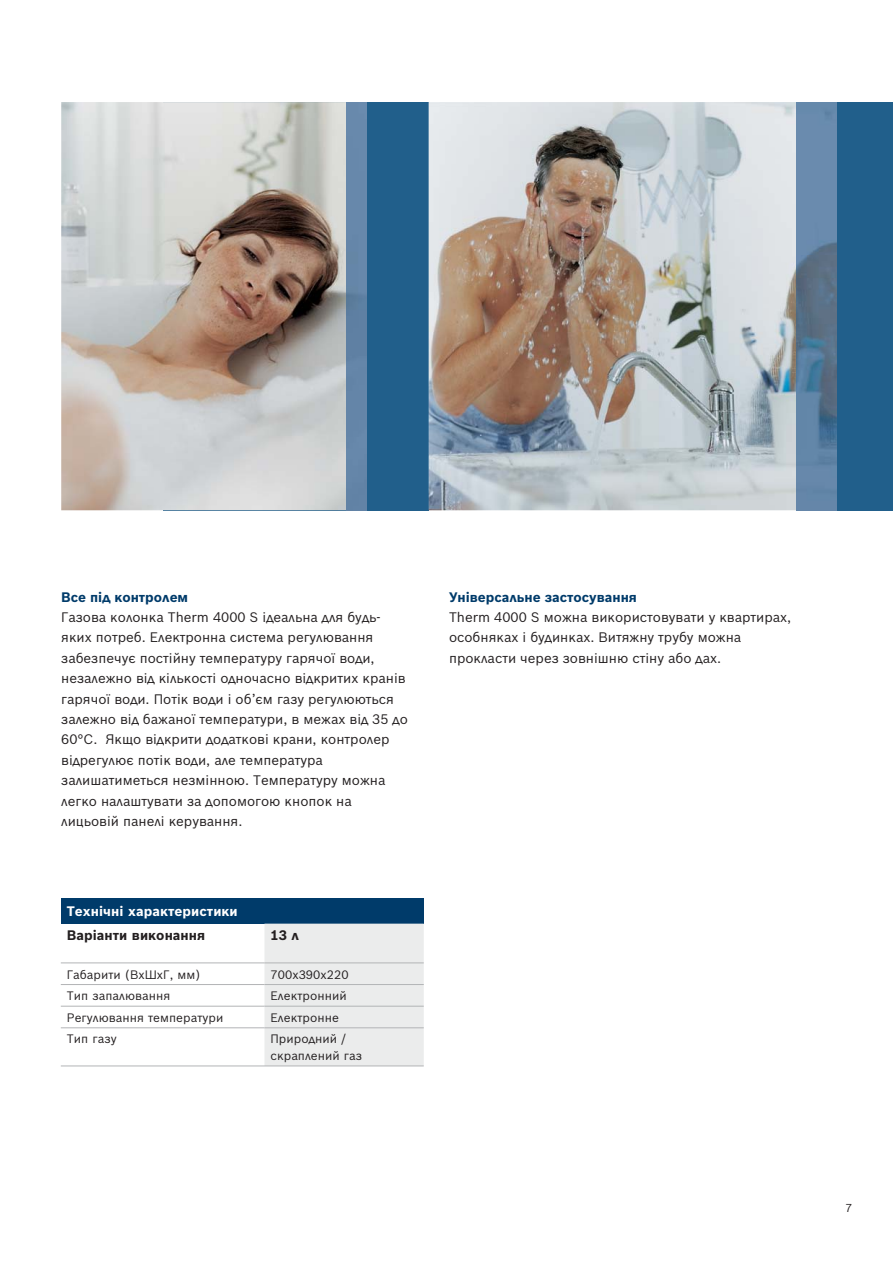
<style>
.page{position:relative;width:893px;height:1263px;background:#fff}
.page>*{position:absolute;margin:0;border:0;box-sizing:border-box;transform-origin:0 0}
.t1{font:13.5px/20.4px "Bosch Sans Cyrillic";color:#231f20}
.t2{font:700 13.5px "Bosch Sans Cyrillic";color:#003b6a}
.t3{font:700 13.5px "Bosch Sans Cyrillic";letter-spacing:.005em;color:#fff}
.t4{font:700 13.5px "Bosch Sans Cyrillic";letter-spacing:.005em;color:#231f20}
.t5{font:12px/16.5px "Bosch Sans Cyrillic";letter-spacing:.005em;color:#231f20}
.t6{font:11.25px "Bosch Sans Cyrillic";color:#231f20}
</style>
<div class="page">
<div style="left:816px;top:102px;width:77px;height:408px;background:#215f8b"></div>
<div style="left:163px;top:102px;width:266px;height:408px;background:#215f8b"></div>
<div style="left:61px;top:898px;width:363px;height:26px;background:#003b6a"></div>
<div style="left:264px;top:924px;width:160px;height:141px;background:#ebecec"></div>
<hr style="left:61px;top:1065px;width:363px;height:1px;background:#b2b4b6">
<hr style="left:61px;top:962px;width:203px;height:1px;background:#b2b4b6">
<hr style="left:61px;top:984px;width:203px;height:1px;background:#b2b4b6">
<hr style="left:61px;top:1006px;width:203px;height:1px;background:#b2b4b6">
<hr style="left:61px;top:1027px;width:203px;height:1px;background:#b2b4b6">
<hr style="left:264px;top:962px;width:160px;height:1px;background:#b2b4b6">
<hr style="left:264px;top:984px;width:160px;height:1px;background:#b2b4b6">
<hr style="left:264px;top:1006px;width:160px;height:1px;background:#b2b4b6">
<hr style="left:264px;top:1027px;width:160px;height:1px;background:#b2b4b6">
<img style="left:429px;top:102px;width:367px;height:408px">
<img style="left:796px;top:102px;width:41px;height:408px">
<img style="left:61px;top:102px;width:286px;height:408px">
<div style="left:347px;top:102px;width:20px;height:408px;background:#6586a9"></div>
<p class="t2" style="left:61px;top:591px;width:128px">Все під контролем</p>
<p class="t1" style="left:61px;top:608px;width:348px">Газова колонка Therm 4000 S ідеальна для будь&shy;яких потреб. Електронна система регулювання забезпечує постійну температуру гарячої води, незалежно від кількості одночасно відкритих кранів гарячої води. Потік води і об’єм газу регулюються залежно від бажаної температури, в межах від 35 до 60°C. Якщо відкрити додаткові крани, контролер відрегулює потік води, але температура залишатиметься незмінною. Температуру можна легко налаштувати за допомогою кнопок на лицьовій панелі керування.</p>
<p class="t3" style="left:67px;top:905px;width:172px">Технічні характеристики</p>
<p class="t4" style="left:67px;top:929px;width:140px">Варіанти виконання</p>
<p class="t4" style="left:270px;top:929px;width:30px">13 л</p>
<p class="t5" style="left:67px;top:967px;width:135px">Габарити (ВхШхГ, мм)</p>
<p class="t5" style="left:270px;top:967px;width:80px">700x390x220</p>
<p class="t5" style="left:67px;top:988px;width:105px">Тип запалювання</p>
<p class="t5" style="left:270px;top:988px;width:78px">Електронний</p>
<p class="t5" style="left:67px;top:1010px;width:158px">Регулювання температури</p>
<p class="t5" style="left:270px;top:1010px;width:70px">Електронне</p>
<p class="t5" style="left:67px;top:1031px;width:51px">Тип газу</p>
<p class="t5" style="left:270px;top:1031px;width:93px">Природний / скраплений газ</p>
<p class="t2" style="left:449px;top:591px;width:189px">Універсальне застосування</p>
<p class="t1" style="left:449px;top:608px;width:344px">Therm 4000 S можна використовувати у квартирах, особняках і будинках. Витяжну трубу можна прокласти через зовнішню стіну або дах.</p>
<p class="t6" style="left:846px;top:1203px;width:8px">7</p>
</div>
